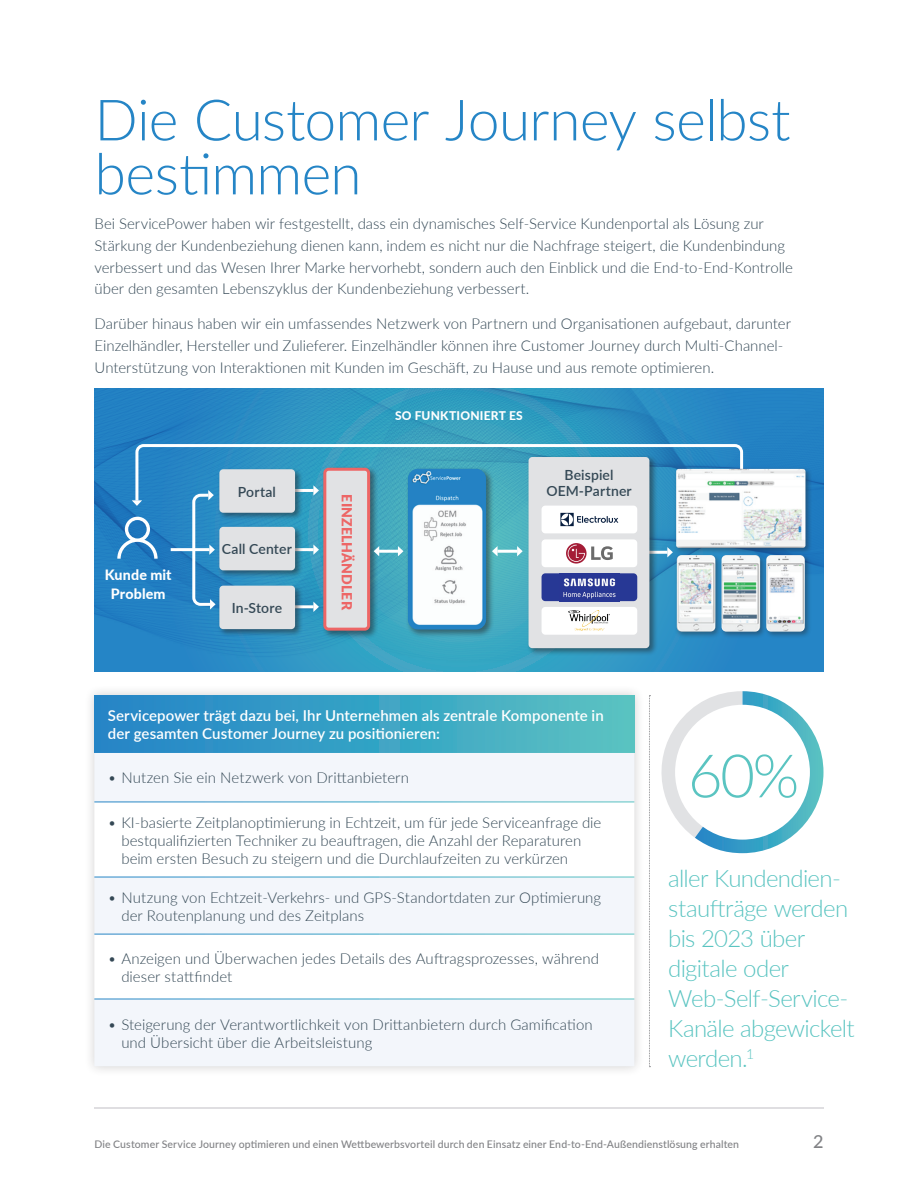
<style>
.page{position:relative;width:918px;height:1188px;background:#fff}
.page>*{position:absolute;margin:0;border:0;box-sizing:border-box;transform-origin:0 0}
.t1{font:300 60px "Lato";color:#5ac4c1}
.t2{font:300 57px/54px "Lato";letter-spacing:-.015em;color:#2585c6}
.t3{font:300 24px/30px "Lato";letter-spacing:-.03em;color:#5ac4c1}
.t4{font:500 18px "Lato";color:#818285}
.t5{font:300 15px/21.6px "Lato";color:#344855}
.t6{font:600 15px/18.6px "Lato";letter-spacing:.01em;color:#fff}
.t7{font:800 14.25px/18.8px "Lato";letter-spacing:.01em;color:#fff;text-align:center}
.t8{font:600 13.95px/15.8px "Lato";letter-spacing:.01em;color:#344855;text-align:center}
.t9{font:900 13.95px "Lato";letter-spacing:.01em;color:#ed6666}
.t10{font:800 12px "Lato";letter-spacing:.02em;color:#fff}
.t11{font:500 10.5px "Lato";letter-spacing:.01em;color:#818285}
</style>
<div class="page">
<hr style="left:94px;top:1107px;width:730px;height:2px;background:#dfdee1">
<img style="left:94px;top:389px;width:730px;height:283px">
<div style="left:674px;top:466px;width:138px;height:172px;background:#231f20;opacity:.4"></div>
<img style="left:745px;top:469px;width:61px;height:79px">
<img style="left:677px;top:612px;width:38px;height:20px">
<img style="left:722px;top:555px;width:38px;height:77px">
<img style="left:766px;top:555px;width:39px;height:77px">
<div style="left:321px;top:466px;width:57px;height:173px;background:#231f20;opacity:.5"></div>
<div style="left:325px;top:469px;width:44px;height:160px;background:#e1e2e4;border-radius:4px"></div>
<div style="left:323px;top:468px;width:47px;height:163px;border:3px solid #ed6666;border-radius:4px"></div>
<div style="left:406px;top:467px;width:89px;height:171px;background:#231f20;opacity:.5"></div>
<img style="left:408px;top:612px;width:78px;height:17px">
<div style="left:217px;top:467px;width:86px;height:171px;background:#231f20;opacity:.5"></div>
<div style="left:219px;top:586px;width:76px;height:43px;background:#e1e2e4;border-radius:4px"></div>
<div style="left:527px;top:455px;width:131px;height:201px;background:#231f20;opacity:.5"></div>
<div style="left:529px;top:457px;width:120px;height:191px;background:#e1e2e4;border-radius:4px"></div>
<svg style="left:117px;top:443px;width:628px;height:169px"></svg>
<div style="left:542px;top:573px;width:95px;height:28px;background:#273895;border-radius:4px"></div>
<img style="left:563px;top:578px;width:53px;height:21px">
<div style="left:542px;top:607px;width:95px;height:28px;background:#fff;border-radius:4px"></div>
<img style="left:569px;top:611px;width:41px;height:20px">
<svg style="left:649px;top:691px;width:175px;height:376px"></svg>
<div style="left:675px;top:705px;width:135px;height:135px;background:#fff;border-radius:50%"></div>
<div style="left:84px;top:685px;width:561px;height:392px;background:#231f20;opacity:.2"></div>
<div style="left:94px;top:695px;width:540px;height:58px;background:linear-gradient(to right,#2083c7,#56c2c2)"></div>
<div style="left:94px;top:753px;width:540px;height:313px;background:#f3f6fb"></div>
<svg style="left:94px;top:803px;width:540px;height:196px"></svg>
<hr style="left:94px;top:802px;width:540px;height:1px;background:#fff">
<hr style="left:94px;top:877px;width:540px;height:1px;background:#fff">
<hr style="left:94px;top:934px;width:540px;height:1px;background:#fff">
<hr style="left:94px;top:999px;width:540px;height:1px;background:#fff">
<h2 class="t2" style="left:94px;top:91px;width:698px">Die Customer Journey selbst bestimmen</h2>
<p class="t5" style="left:94px;top:213px;width:700px">Bei ServicePower haben wir festgestellt, dass ein dynamisches Self-Service Kundenportal als Lösung zur Stärkung der Kundenbeziehung dienen kann, indem es nicht nur die Nachfrage steigert, die Kundenbindung verbessert und das Wesen Ihrer Marke hervorhebt, sondern auch den Einblick und die End-to-End-Kontrolle über den gesamten Lebenszyklus der Kundenbeziehung verbessert.</p>
<p class="t5" style="left:94px;top:313px;width:698px">Darüber hinaus haben wir ein umfassendes Netzwerk von Partnern und Organisationen aufgebaut, darunter<br>Einzelhändler, Hersteller und Zulieferer. Einzelhändler können ihre Customer Journey durch Multi-Channel-<br>Unterstützung von Interaktionen mit Kunden im Geschäft, zu Hause und aus remote optimieren.</p>
<p class="t10" style="left:395px;top:407px;width:129px">SO FUNKTIONIERT ES</p>
<p class="t7" style="left:105px;top:565px;width:68px">Kunde mit<br>Problem</p>
<p class="t8" style="left:238px;top:483px;width:40px">Portal</p>
<p class="t8" style="left:222px;top:541px;width:71px">Call Center</p>
<p class="t8" style="left:232px;top:599px;width:52px">In-Store</p>
<p class="t9" style="left:358px;top:494px;width:117px;rotate:90deg">EINZELHÄNDLER</p>
<p class="t8" style="left:546px;top:467px;width:87px">Beispiel<br>OEM-Partner</p>
<p class="t6" style="left:108px;top:705px;width:498px">Servicepower trägt dazu bei, Ihr Unternehmen als zentrale Komponente in der gesamten Customer Journey zu positionieren:</p>
<p class="t5" style="left:108px;top:767px;width:303px">• Nutzen Sie ein Netzwerk von Drittanbietern</p>
<p class="t5" style="left:121px;top:813px;width:481px;line-height:18px;text-indent:-14px">• KI-basierte Zeitplanoptimierung in Echtzeit, um für jede Serviceanfrage die bestqualifizierten Techniker zu beauftragen, die Anzahl der Reparaturen beim ersten Besuch zu steigern und die Durchlaufzeiten zu verkürzen</p>
<p class="t5" style="left:121px;top:888px;width:481px;line-height:18px;text-indent:-14px">• Nutzung von Echtzeit-Verkehrs- und GPS-Standortdaten zur Optimierung der Routenplanung und des Zeitplans</p>
<p class="t5" style="left:121px;top:949px;width:479px;line-height:18px;text-indent:-14px">• Anzeigen und Überwachen jedes Details des Auftragsprozesses, während dieser stattfindet</p>
<p class="t5" style="left:121px;top:1015px;width:473px;line-height:18px;text-indent:-14px">• Steigerung der Verantwortlichkeit von Drittanbietern durch Gamification und Übersicht über die Arbeitsleistung</p>
<h1 class="t1" style="left:688px;top:734px;width:113px">60%</h1>
<h3 class="t3" style="left:668px;top:863px;width:188px">aller Kundendien&shy;staufträge werden bis 2023 über digitale oder<br>Web-Self-Service-<br>Kanäle abgewickelt werden.<sup>1</sup></h3>
<p class="t11" style="left:94px;top:1136px;width:646px">Die Customer Service Journey optimieren und einen Wettbewerbsvorteil durch den Einsatz einer End-to-End-Außendienstlösung erhalten</p>
<p class="t4" style="left:813px;top:1129px;width:12px">2</p>
</div>
